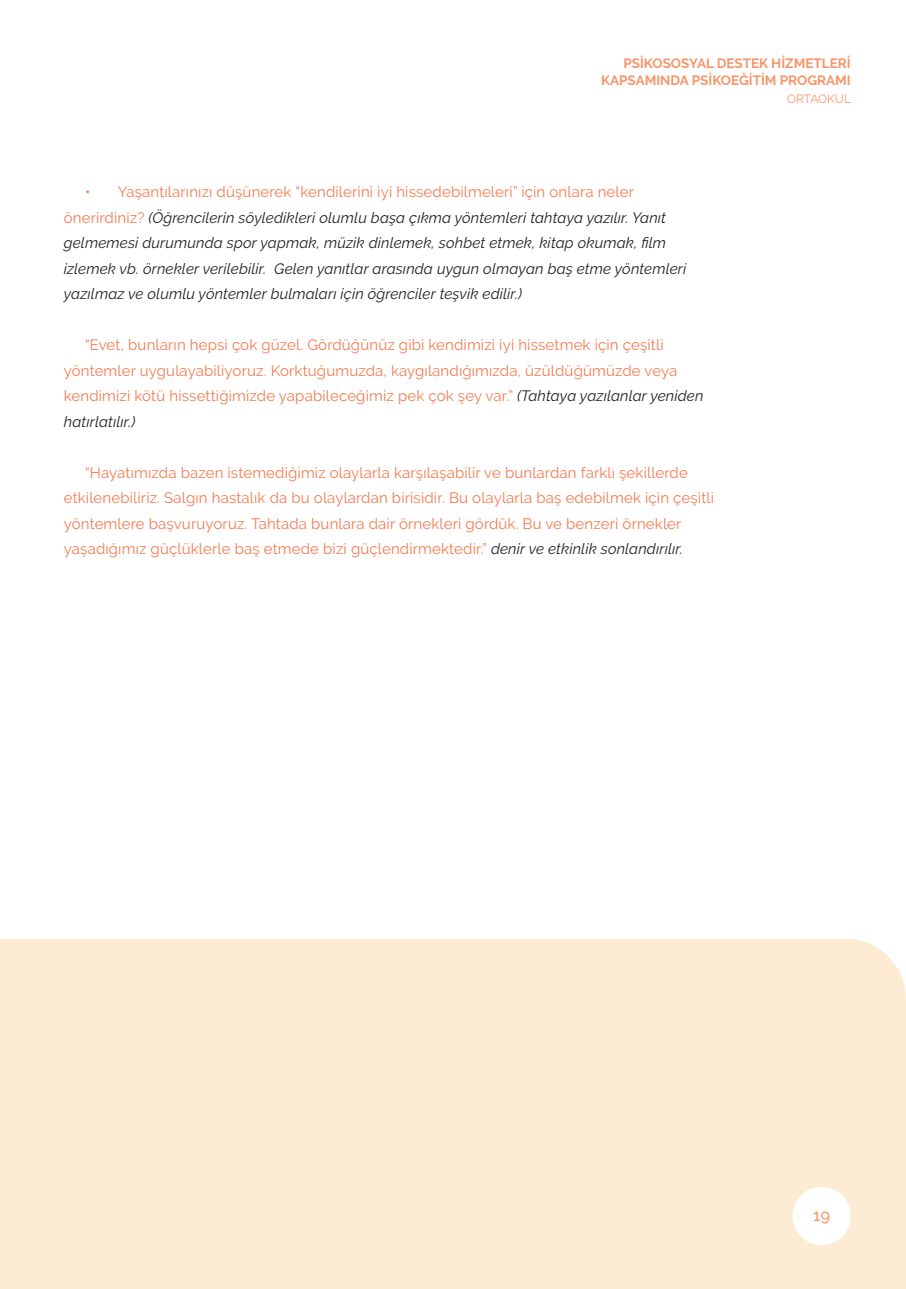
<style>
.page{position:relative;width:906px;height:1289px;background:#fff}
.page>*{position:absolute;margin:0;border:0;box-sizing:border-box;transform-origin:0 0}
.t1{font:500 16.5px "Raleway";color:#f7966b}
.t2{font:15px/25.5px "Raleway";letter-spacing:.01em;color:#f47b50}
.t3{font:italic 15px/25.5px "Raleway";letter-spacing:.01em;color:#231f20}
.t4{font:700 13.5px/16.5px "Raleway";color:#f7966b;text-align:right}
.t5{font:12px "Raleway";color:#f7966b}
.s1{font-style:normal;color:#f47b50}
.s2{font-style:italic;color:#231f20}
</style>
<div class="page">
<div style="left:0;top:1251px;width:905px;height:37px;background:#feebd3"></div>
<div style="left:0;top:938px;width:906px;height:320px;background:#feebd3"></div>
<div style="left:792px;top:1186px;width:58px;height:58px;background:#fff;border-radius:50%"></div>
<p class="t4" style="left:601px;top:55px;width:251px">PSİKOSOSYAL DESTEK HİZMETLERİ<br>KAPSAMINDA PSİKOEĞİTİM PROGRAMI</p>
<p class="t5" style="left:787px;top:91px;width:65px">ORTAOKUL</p>
<p class="t3" style="left:64px;top:179px;width:624px;text-indent:21px"><span class="s1">• Yaşantılarınızı düşünerek “kendilerini iyi hissedebilmeleri” için onlara neler önerirdiniz?</span> (Öğrencilerin söyledikleri olumlu başa çıkma yöntemleri tahtaya yazılır. Yanıt gelmemesi durumunda spor yapmak, müzik dinlemek, sohbet etmek, kitap okumak, film izlemek vb. örnekler verilebilir. Gelen yanıtlar arasında uygun olmayan baş etme yöntemleri yazılmaz ve olumlu yöntemler bulmaları için öğrenciler teşvik edilir.)</p>
<p class="t2" style="left:64px;top:332px;width:641px;text-indent:21px">“Evet, bunların hepsi çok güzel. Gördüğünüz gibi kendimizi iyi hissetmek için çeşitli yöntemler uygulayabiliyoruz. Korktuğumuzda, kaygılandığımızda, üzüldüğümüzde veya kendimizi kötü hissettiğimizde yapabileceğimiz pek çok şey var.” <span class="s2">(Tahtaya yazılanlar yeniden hatırlatılır.)</span></p>
<p class="t2" style="left:64px;top:459px;width:652px;text-indent:21px">“Hayatımızda bazen istemediğimiz olaylarla karşılaşabilir ve bunlardan farklı şekillerde etkilenebiliriz. Salgın hastalık da bu olaylardan birisidir. Bu olaylarla baş edebilmek için çeşitli yöntemlere başvuruyoruz. Tahtada bunlara dair örnekleri gördük. Bu ve benzeri örnekler yaşadığımız güçlüklerle baş etmede bizi güçlendirmektedir.” <span class="s2">denir ve etkinlik sonlandırılır.</span></p>
<p class="t1" style="left:813px;top:1205px;width:19px">19</p>
</div>
